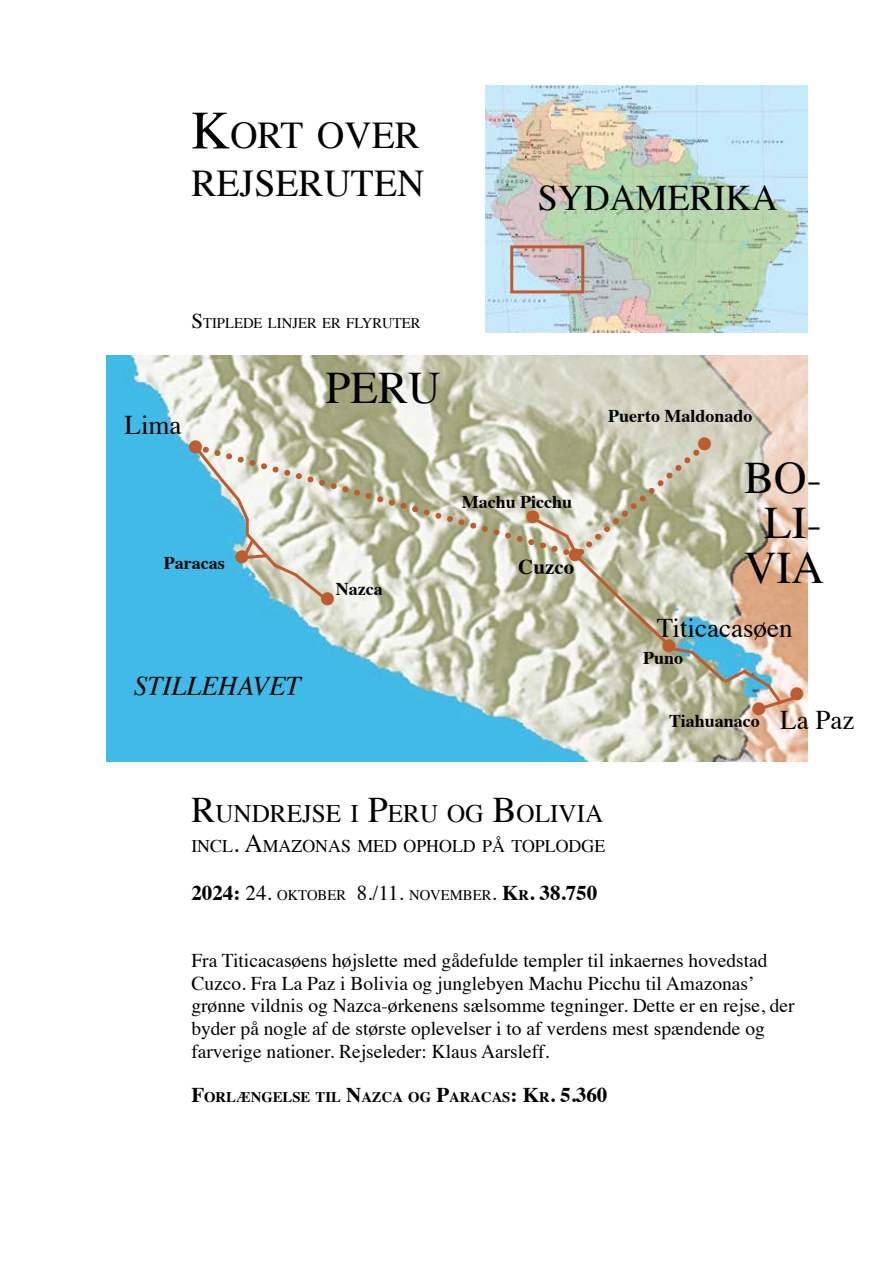
<style>
.page{position:relative;width:893px;height:1263px;background:#fff}
.page>*{position:absolute;margin:0;border:0;box-sizing:border-box;transform-origin:0 0}
.t1{font:45px/45px "Times";color:#000;text-align:center}
.t2{font:37.8px/48px "Times";color:#000}
.t3{font:36px "Times";color:#000}
.t4{font:27px "Times";color:#000}
.t5{font:italic 27px "Times";color:#000}
.t6{font:25.2px "Times";color:#000}
.t7{font:700 21px "Times";color:#000}
.t8{font:19.5px/22.5px "Times";color:#000}
.t9{font:700 18px "Times";color:#000}
.t10{font:18px "Zapf Dingbats ITC";color:#bf5c2f}
.t11{font:17.85px "Times";color:#000}
.t12{font:14.7px "Times";color:#000}
.t13{font:700 14.7px "Times";color:#000}
.s1{font-size:54px}
.s2{font-size:21px}
.s3{font-size:36px}
.s4{font-size:25.5px}
.s5{font-weight:700;font-size:21px}
.s6{font-weight:700}
</style>
<div class="page">
<img style="left:106px;top:355px;width:702px;height:406px">
<img style="left:486px;top:85px;width:322px;height:248px">
<div style="left:510px;top:245px;width:74px;height:48px;border:3px solid #bf5c2f"></div>
<svg style="left:193px;top:442px;width:608px;height:273px;background:#b3c5b9"></svg>
<h2 class="t2" style="left:191px;top:108px;width:235px"><span class="s1">K</span>ORT OVER<br>REJSERUTEN</h2>
<p class="t12" style="left:191px;top:310px;width:231px"><span class="s2">S</span>TIPLEDE LINJER ER FLYRUTER</p>
<h3 class="t4" style="left:125px;top:400px;width:58px">Lima</h3>
<h1 class="t1" style="left:326px;top:361px;width:117px">PERU</h1>
<h3 class="t3" style="left:538px;top:164px;width:72px">SYDAMERIKA</h3>
<p class="t9" style="left:608px;top:399px;width:146px">Puerto Maldonado</p>
<p class="t10" style="left:189px;top:438px;width:16px">●</p>
<p class="t10" style="left:697px;top:435px;width:16px">●</p>
<p class="t9" style="left:462px;top:484px;width:112px">Machu Picchu</p>
<p class="t9" style="left:164px;top:546px;width:62px">Paracas</p>
<p class="t10" style="left:526px;top:508px;width:16px">●</p>
<p class="t10" style="left:235px;top:548px;width:16px">●</p>
<p class="t10" style="left:568px;top:546px;width:16px">●</p>
<p class="t10" style="left:321px;top:590px;width:16px">●</p>
<p class="t7" style="left:518px;top:547px;width:57px">Cuzco</p>
<p class="t9" style="left:336px;top:572px;width:48px">Nazca</p>
<h1 class="t1" style="left:744px;top:451px;width:81px">BO-<br>LI-<br>VIA</h1>
<h3 class="t5" style="left:134px;top:662px;width:168px">STILLEHAVET</h3>
<p class="t6" style="left:191px;top:790px;width:414px"><span class="s3">R</span>UNDREJSE I <span class="s3">P</span>ERU OG <span class="s3">B</span>OLIVIA</p>
<p class="t11" style="left:191px;top:829px;width:415px">INCL<span class="s4">. A</span>MAZONAS MED OPHOLD PÅ TOPLODGE</p>
<p class="t12" style="left:191px;top:881px;width:407px"><span class="s5">2024:</span> <span class="s2">24.</span> OKTOBER <span class="s2">8./11.</span> NOVEMBER<span class="s2">.</span> <span class="s5">K</span><span class="s6">R</span><span class="s5">. 38.750</span></p>
<h3 class="t4" style="left:657px;top:603px;width:137px">Titicacasøen</h3>
<p class="t10" style="left:662px;top:638px;width:16px">●</p>
<p class="t9" style="left:643px;top:640px;width:42px">Puno</p>
<p class="t10" style="left:752px;top:700px;width:16px">●</p>
<p class="t9" style="left:669px;top:704px;width:92px">Tiahuanaco</p>
<p class="t10" style="left:790px;top:686px;width:16px">●</p>
<h3 class="t4" style="left:780px;top:695px;width:76px">La Paz</h3>
<p class="t8" style="left:191px;top:948px;width:605px">Fra Titicacasøens højslette med gådefulde templer til inkaernes hovedstad Cuzco. Fra La Paz i Bolivia og junglebyen Machu Picchu til Amazonas’ grønne vildnis og Nazca-ørkenens sælsomme tegninger. Dette er en rejse, der byder på nogle af de største oplevelser i to af verdens mest spændende og farverige nationer. Rejseleder: Klaus Aarsleff.</p>
<p class="t13" style="left:191px;top:1083px;width:418px"><span class="s2">F</span>ORLÆNGELSE TIL <span class="s2">N</span>AZCA OG <span class="s2">P</span>ARACAS<span class="s2">: K</span>R<span class="s2">. 5.360</span></p>
</div>
